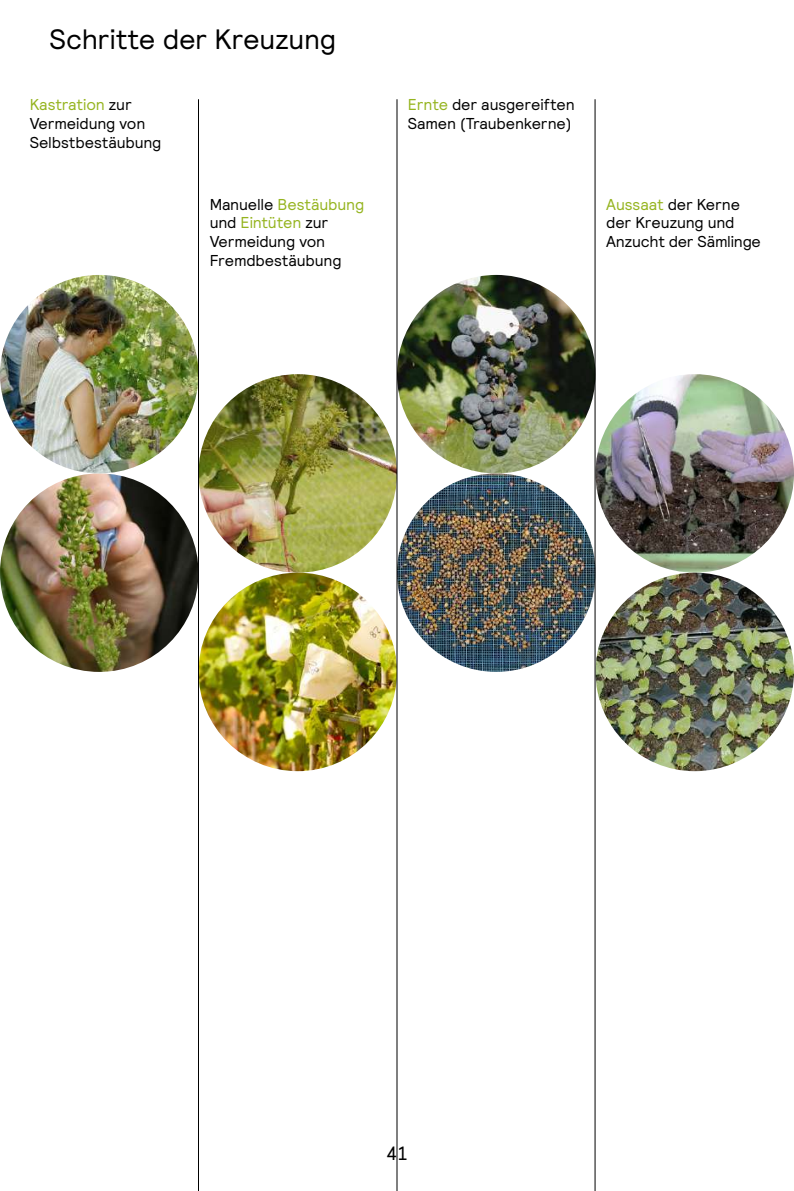
<style>
.page{position:relative;width:794px;height:1191px;background:#fff}
.page>*{position:absolute;margin:0;border:0;box-sizing:border-box;transform-origin:0 0}
.t1{font:28px "Relative";letter-spacing:-.01em;color:#000}
.t2{font:19.25px "Relative 11 Pitch";color:#000}
.t3{font:15.75px/18.9px "Relative";letter-spacing:-.01em;color:#000}
.s1{color:#95b41f}
</style>
<div class="page">
<img style="left:595px;top:374px;width:199px;height:198px;border-radius:99px">
<img style="left:397px;top:473px;width:198px;height:199px;border-radius:99px">
<img style="left:595px;top:572px;width:199px;height:199px;border-radius:99px">
<img style="left:397px;top:275px;width:198px;height:198px;border-radius:99px">
<img style="left:198px;top:374px;width:199px;height:198px;border-radius:99px">
<img style="left:198px;top:572px;width:199px;height:199px;border-radius:99px">
<img style="left:0;top:473px;width:198px;height:199px;border-radius:99px">
<img style="left:0;top:275px;width:198px;height:198px;border-radius:99px">
<hr style="left:198px;top:99px;width:1px;height:1092px;background:#000">
<hr style="left:396px;top:99px;width:1px;height:1092px;background:#000">
<hr style="left:594px;top:99px;width:1px;height:1092px;background:#000">
<h1 class="t1" style="left:50px;top:21px;width:288px">Schritte der Kreuzung</h1>
<p class="t3" style="left:30px;top:95px;width:133px"><span class="s1">Kastration</span> zur<br>Vermeidung von<br>Selbstbestäubung</p>
<p class="t3" style="left:210px;top:194px;width:156px">Manuelle <span class="s1">Bestäubung </span>und <span class="s1">Eintüten</span> zur<br>Vermeidung von<br>Fremdbestäubung</p>
<p class="t3" style="left:408px;top:95px;width:168px"><span class="s1">Ernte</span> der ausgereiften<br>Samen (Traubenkerne)</p>
<p class="t3" style="left:606px;top:194px;width:156px"><span class="s1">Aussaat</span> der Kerne der Kreuzung und<br>Anzucht der Sämlinge</p>
<p class="t2" style="left:386px;top:1140px;width:23px">41</p>
</div>
